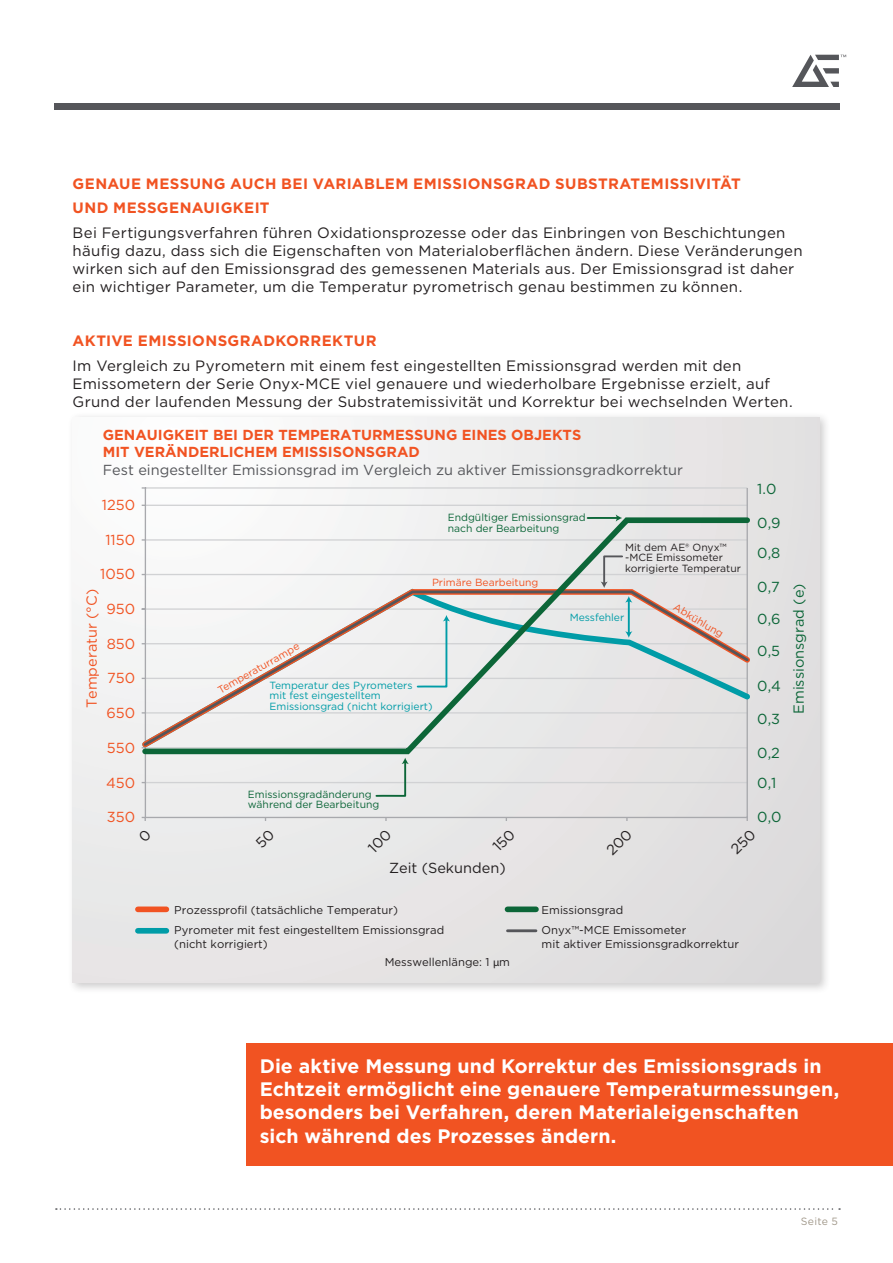
<style>
.page{position:relative;width:893px;height:1263px;background:#fff}
.page>*{position:absolute;margin:0;border:0;box-sizing:border-box;transform-origin:0 0}
.Callout2{font:700 19.5px/23.4px "Gotham";letter-spacing:.005em;color:#fff}
.body{font:15px/18px "Gotham";letter-spacing:.015em;color:#231f20}
.HeadSub{font:700 15px/24px "Gotham";letter-spacing:.025em;color:#f15322}
.t1{font:700 14.55px/17.4px "Gotham";color:#f15322}
.t2{font:14.55px "Gotham";color:#0c6638}
.t3{font:14.55px "Gotham";color:#f15322}
.t4{font:14.55px "Gotham";color:#231f20}
.t5{font:11.25px/20.5px "Gotham";color:#231f20}
.Page_Tan{font:10.5px "Gotham";letter-spacing:.025em;color:#a1988a}
.t6{font:10.35px/10.4px "Gotham";color:#0c6638}
.t7{font:10.35px/10.4px "Gotham";color:#009ca7}
.t8{font:10.35px/10.4px "Gotham";color:#231f20}
.t9{font:10.35px "Gotham";color:#f15322}
.s1{font-weight:400;color:#55565a}
.s2{font-family:"Myriad Pro"}
</style>
<div class="page">
<svg style="left:56px;top:1208px;width:784px;height:2px"></svg>
<div style="left:54px;top:103px;width:785px;height:6px;background:#55565a"></div>
<svg style="left:792px;top:55px;width:54px;height:32px"></svg>
<div style="left:68px;top:412px;width:762px;height:582px;background:#231f20;opacity:.23"></div>
<div style="left:73px;top:417px;width:746px;height:566px;background:linear-gradient(to right,#f3f3f3,#dfdede)"></div>
<hr style="left:145px;top:782px;width:602px;height:1px;background:#d1d2d4">
<hr style="left:145px;top:505px;width:602px;height:1px;background:#d1d2d4">
<hr style="left:145px;top:487px;width:602px;height:2px;background:#d1d2d4">
<svg style="left:142px;top:817px;width:4px;height:4px"></svg>
<hr style="left:746px;top:488px;width:2px;height:329px;background:#a8a9ad">
<hr style="left:145px;top:488px;width:1px;height:329px;background:#a8a9ad">
<hr style="left:145px;top:817px;width:602px;height:1px;background:#a8a9ad">
<div style="left:138px;top:906px;width:28px;height:6px;background:#f15322"></div>
<div style="left:138px;top:928px;width:28px;height:6px;background:#009ca7"></div>
<div style="left:507px;top:906px;width:29px;height:6px;background:#0c6638"></div>
<hr style="left:507px;top:929px;width:29px;height:3px;background:#55565a">
<svg style="left:139px;top:515px;width:614px;height:242px"></svg>
<hr style="left:628px;top:601px;width:2px;height:32px;background:#009ca7">
<svg style="left:625px;top:631px;width:7px;height:7px"></svg>
<svg style="left:625px;top:596px;width:7px;height:7px"></svg>
<svg style="left:601px;top:554px;width:23px;height:34px"></svg>
<svg style="left:416px;top:615px;width:34px;height:73px"></svg>
<svg style="left:374px;top:758px;width:35px;height:40px"></svg>
<svg style="left:586px;top:514px;width:36px;height:8px"></svg>
<div style="left:246px;top:1043px;width:647px;height:122px;background:#f15322"></div>
<svg style="left:138px;top:828px;width:13px;height:14px"></svg>
<svg style="left:255px;top:828px;width:20px;height:20px"></svg>
<svg style="left:367px;top:828px;width:25px;height:25px"></svg>
<svg style="left:492px;top:828px;width:24px;height:24px"></svg>
<svg style="left:606px;top:828px;width:27px;height:27px"></svg>
<svg style="left:730px;top:828px;width:26px;height:26px"></svg>
<p class="HeadSub" style="left:73px;top:172px;width:670px">GENAUE MESSUNG AUCH BEI VARIABLEM EMISSIONSGRAD SUBSTRATEMISSIVITÄT<br>UND MESSGENAUIGKEIT</p>
<p class="body" style="left:73px;top:223px;width:731px">Bei Fertigungsverfahren führen Oxidationsprozesse oder das Einbringen von Beschichtungen häufig dazu, dass sich die Eigenschaften von Materialoberflächen ändern. Diese Veränderungen wirken sich auf den Emissionsgrad des gemessenen Materials aus. Der Emissionsgrad ist daher ein wichtiger Parameter, um die Temperatur pyrometrisch genau bestimmen zu können.</p>
<p class="HeadSub" style="left:73px;top:329px;width:305px">AKTIVE EMISSIONSGRADKORREKTUR</p>
<p class="body" style="left:73px;top:357px;width:721px">Im Vergleich zu Pyrometern mit einem fest eingestellten Emissionsgrad werden mit den<br>Emissometern der Serie Onyx-MCE viel genauere und wiederholbare Ergebnisse erzielt, auf<br>Grund der laufenden Messung der Substratemissivität und Korrektur bei wechselnden Werten.</p>
<p class="t1" style="left:103px;top:426px;width:582px">GENAUIGKEIT BEI DER TEMPERATURMESSUNG EINES OBJEKTS<br>MIT VERÄNDERLICHEM EMISSISONSGRAD<br><span class="s1">Fest eingestellter Emissionsgrad im Vergleich zu aktiver Emissionsgradkorrektur</span></p>
<p class="t3" style="left:102px;top:495px;width:35px">1250</p>
<p class="t3" style="left:105px;top:530px;width:31px">1150</p>
<p class="t3" style="left:100px;top:565px;width:36px">1050</p>
<p class="t3" style="left:82px;top:708px;width:121px;rotate:-90deg">Temperatur (°C)</p>
<p class="t3" style="left:106px;top:600px;width:30px">950</p>
<p class="t3" style="left:107px;top:634px;width:30px">850</p>
<p class="t3" style="left:107px;top:669px;width:29px">750</p>
<p class="t3" style="left:106px;top:704px;width:30px">650</p>
<p class="t3" style="left:107px;top:738px;width:30px">550</p>
<p class="t3" style="left:106px;top:773px;width:31px">450</p>
<p class="t3" style="left:107px;top:808px;width:30px">350</p>
<p class="t6" style="left:448px;top:512px;width:140px">Endgültiger Emissionsgrad nach der Bearbeitung</p>
<p class="t9" style="left:432px;top:576px;width:108px">Primäre Bearbeitung</p>
<p class="t8" style="left:625px;top:542px;width:117px">Mit dem AE® Onyx™ -MCE Emissometer korrigierte Temperatur</p>
<p class="t9" style="left:215px;top:685px;width:93px;rotate:-30deg">Temperaturrampe</p>
<p class="t7" style="left:270px;top:680px;width:165px">Temperatur des Pyrometers<br>mit fest eingestelltem<br>Emissionsgrad (nicht korrigiert)</p>
<p class="t6" style="left:248px;top:789px;width:133px">Emissionsgradänderung während der Bearbeitung</p>
<p class="t4" style="left:389px;top:858px;width:118px">Zeit (Sekunden)</p>
<p class="t5" style="left:174px;top:899px;width:271px">Prozessprofil (tatsächliche Temperatur)<br>Pyrometer mit fest eingestelltem Emissionsgrad</p>
<p class="t5" style="left:174px;top:933px;width:95px">(nicht korrigiert)</p>
<p class="t5" style="left:385px;top:951px;width:127px">Messwellenlänge: 1 <span class="s2">µ</span>m</p>
<p class="t7" style="left:570px;top:612px;width:56px">Messfehler</p>
<p class="t9" style="left:678px;top:600px;width:58px;rotate:31deg">Abkühlung</p>
<p class="t5" style="left:542px;top:899px;width:146px">Emissionsgrad<br>Onyx™-MCE Emissometer</p>
<p class="t5" style="left:542px;top:933px;width:199px">mit aktiver Emissionsgradkorrektur</p>
<p class="t2" style="left:757px;top:479px;width:21px">1.0</p>
<p class="t2" style="left:757px;top:513px;width:25px">0,9</p>
<p class="t2" style="left:757px;top:543px;width:25px">0,8</p>
<p class="t2" style="left:757px;top:577px;width:24px">0,7</p>
<p class="t2" style="left:757px;top:610px;width:25px">0,6</p>
<p class="t2" style="left:757px;top:642px;width:24px">0,5</p>
<p class="t2" style="left:757px;top:676px;width:25px">0,4</p>
<p class="t2" style="left:757px;top:710px;width:24px">0,3</p>
<p class="t2" style="left:757px;top:743px;width:24px">0,2</p>
<p class="t2" style="left:757px;top:773px;width:21px">0,1</p>
<p class="t2" style="left:757px;top:808px;width:26px">0,0</p>
<p class="t2" style="left:789px;top:714px;width:132px;rotate:-90deg">Emissionsgrad (e)</p>
<p class="Callout2" style="left:260px;top:1054px;width:581px">Die aktive Messung und Korrektur des Emissionsgrads in Echtzeit ermöglicht eine genauere Temperaturmessungen, besonders bei Verfahren, deren Materialeigenschaften sich während des Prozesses ändern.</p>
<p class="Page_Tan" style="left:801px;top:1214px;width:38px">Seite 5</p>
</div>
